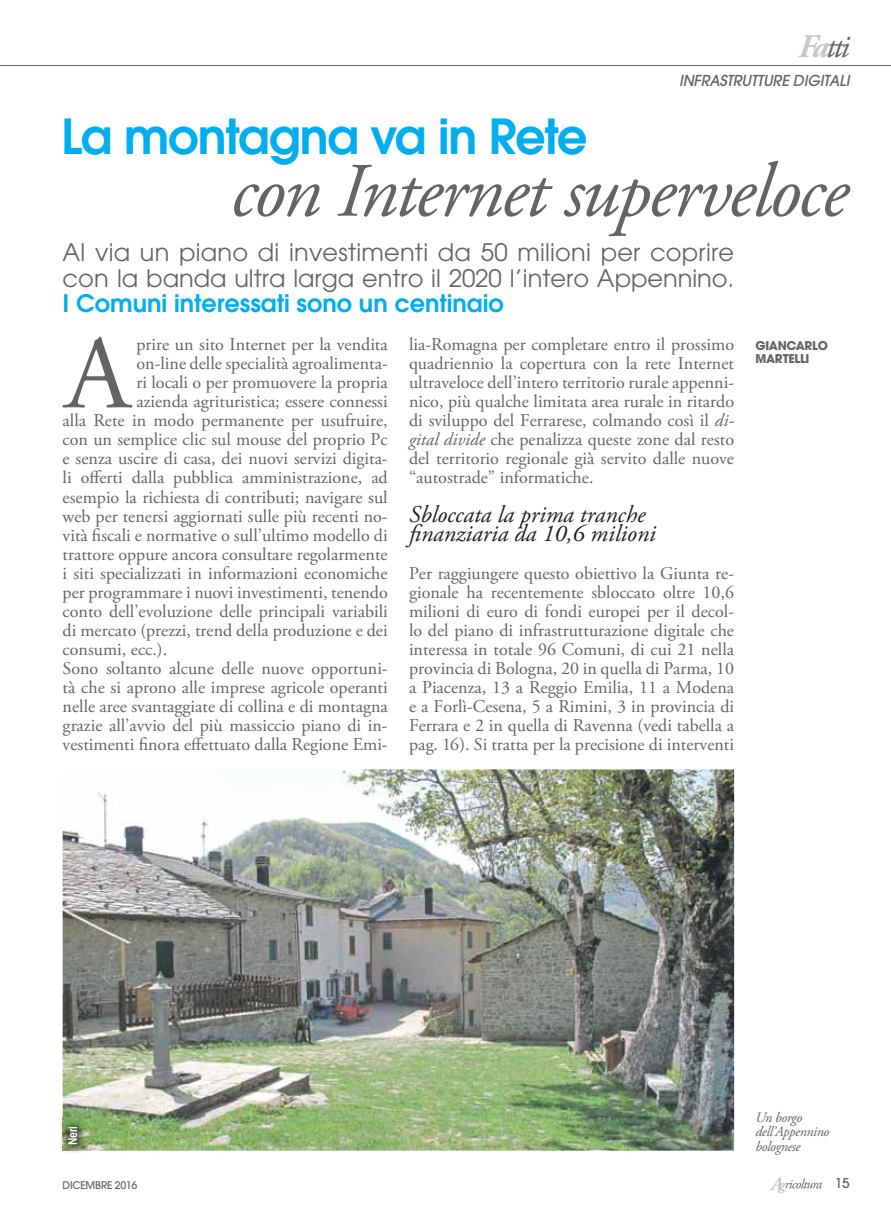
<style>
.page{position:relative;width:891px;height:1218px;background:#fff}
.page>*{position:absolute;margin:0;border:0;box-sizing:border-box;transform-origin:0 0}
.t1{font:104.25px "Adobe Garamond Pro";color:#636466}
.t2{font:italic 76.65px "Adobe Garamond Pro";letter-spacing:-.035em;color:#636466}
.t3{font:600 48px "Avant Garde";letter-spacing:-.03em;color:#00aeef}
.t4{font:italic 33px "Adobe Garamond Pro";color:#636466}
.t5{font:24px/25.5px "Avant Garde";letter-spacing:.01em;color:#636466}
.t6{font:italic 24px/19px "Adobe Garamond Pro";color:#231f20}
.t7{font:600 24px "Avant Garde";color:#00aeef}
.t8{font:18px/19px "Adobe Garamond Pro";color:#636466;text-align:justify}
.t9{font:italic 500 15px "Avant Garde";letter-spacing:-.01em;color:#636466}
.t10{font:italic 14.25px/14.2px "Adobe Garamond Pro";letter-spacing:-.025em;color:#636466}
.t11{font:500 13.5px "Avant Garde";color:#636466}
.t12{font:700 12px/13.5px "Avant Garde";letter-spacing:-.025em;color:#636466}
.t13{font:600 condensed 12px "Avant Garde";color:#fff}
.t14{font:500 10.5px "Avant Garde";letter-spacing:-.025em;color:#636466}
.s1{font-weight:700;color:#c6c8ca}
.s2{font-style:italic}
</style>
<div class="page">
<svg style="left:770px;top:1177px;width:52px;height:16px"></svg>
<hr style="left:0;top:65px;width:891px;height:1px;background:#636466">
<img style="left:63px;top:769px;width:671px;height:381px">
<img style="left:61px;top:1117px;width:26px;height:35px">
<img style="left:63px;top:1117px;width:24px;height:33px">
<h3 class="t4" style="left:798px;top:30px;width:53px"><span class="s1">Fa</span>tti</h3>
<p class="t9" style="left:679px;top:75px;width:172px">INFRASTRUTTURE DIGITALI</p>
<h3 class="t3" style="left:61px;top:118px;width:528px">La montagna va in Rete</h3>
<h2 class="t2" style="left:231px;top:155px;width:619px">con Internet superveloce</h2>
<h3 class="t5" style="left:63px;top:242px;width:673px">Al via un piano di investimenti da 50 milioni per coprire con la banda ultra larga entro il 2020 l’intero Appennino.</h3>
<h3 class="t7" style="left:63px;top:294px;width:443px">I Comuni interessati sono un centinaio</h3>
<h1 class="t1" style="left:65px;top:324px;width:66px">A</h1>
<p class="t8" style="left:136px;top:335px;width:253px">prire un sito Internet per la vendita</p>
<p class="t8" style="left:136px;top:354px;width:253px">on-line delle specialità agroalimenta-</p>
<p class="t8" style="left:136px;top:373px;width:253px">ri locali o per promuovere la propria</p>
<p class="t8" style="left:136px;top:393px;width:253px">azienda agrituristica; essere connessi</p>
<p class="t8" style="left:63px;top:412px;width:326px">alla Rete in modo permanente per usufruire,</p>
<p class="t8" style="left:63px;top:431px;width:326px">con un semplice clic sul mouse del proprio Pc</p>
<p class="t8" style="left:63px;top:450px;width:326px">e senza uscire di casa, dei nuovi servizi digita-</p>
<p class="t8" style="left:63px;top:469px;width:326px">li offerti dalla pubblica amministrazione, ad</p>
<p class="t8" style="left:63px;top:488px;width:326px">esempio la richiesta di contributi; navigare sul</p>
<p class="t8" style="left:63px;top:507px;width:326px">web per tenersi aggiornati sulle più recenti no-</p>
<p class="t8" style="left:63px;top:526px;width:326px">vità fiscali e normative o sull’ultimo modello di</p>
<p class="t8" style="left:63px;top:545px;width:326px">trattore oppure ancora consultare regolarmente</p>
<p class="t8" style="left:63px;top:564px;width:326px">i siti specializzati in informazioni economiche</p>
<p class="t8" style="left:63px;top:583px;width:326px">per programmare i nuovi investimenti, tenendo</p>
<p class="t8" style="left:63px;top:602px;width:326px">conto dell’evoluzione delle principali variabili</p>
<p class="t8" style="left:63px;top:621px;width:326px">di mercato (prezzi, trend della produzione e dei</p>
<p class="t8" style="left:63px;top:640px;width:106px">consumi, ecc.).</p>
<p class="t8" style="left:63px;top:659px;width:326px">Sono soltanto alcune delle nuove opportuni-</p>
<p class="t8" style="left:63px;top:678px;width:326px">tà che si aprono alle imprese agricole operanti</p>
<p class="t8" style="left:63px;top:697px;width:326px">nelle aree svantaggiate di collina e di montagna</p>
<p class="t8" style="left:63px;top:716px;width:326px">grazie all’avvio del più massiccio piano di in-</p>
<p class="t8" style="left:63px;top:735px;width:326px">vestimenti finora effettuato dalla Regione Emi-</p>
<p class="t8" style="left:409px;top:335px;width:326px">lia-Romagna per completare entro il prossimo quadriennio la copertura con la rete Internet ultraveloce dell’intero territorio rurale appenni&shy;nico, più qualche limitata area rurale in ritardo di sviluppo del Ferrarese, colmando così il <span class="s2">di&shy;gital divide</span> che penalizza queste zone dal resto del territorio regionale già servito dalle nuove “autostrade” informatiche.</p>
<h3 class="t6" style="left:409px;top:505px;width:248px">Sbloccata la prima tranche finanziaria da 10,6 milioni</h3>
<p class="t8" style="left:409px;top:564px;width:326px">Per raggiungere questo obiettivo la Giunta re&shy;gionale ha recentemente sbloccato oltre 10,6 milioni di euro di fondi europei per il decol&shy;lo del piano di infrastrutturazione digitale che interessa in totale 96 Comuni, di cui 21 nella provincia di Bologna, 20 in quella di Parma, 10 a Piacenza, 13 a Reggio Emilia, 11 a Modena e a Forlì-Cesena, 5 a Rimini, 3 in provincia di Ferrara e 2 in quella di Ravenna (vedi tabella a pag. 16). Si tratta per la precisione di interventi</p>
<p class="t12" style="left:755px;top:339px;width:74px">GIANCARLO<br>MARTELLI</p>
<p class="t13" style="left:68px;top:1144px;width:20px;rotate:-90deg">Neri</p>
<p class="t10" style="left:755px;top:1110px;width:75px">Un borgo dell’Appennino bolognese</p>
<p class="t14" style="left:63px;top:1180px;width:76px">DICEMBRE 2016</p>
<p class="t11" style="left:835px;top:1177px;width:16px">15</p>
</div>
